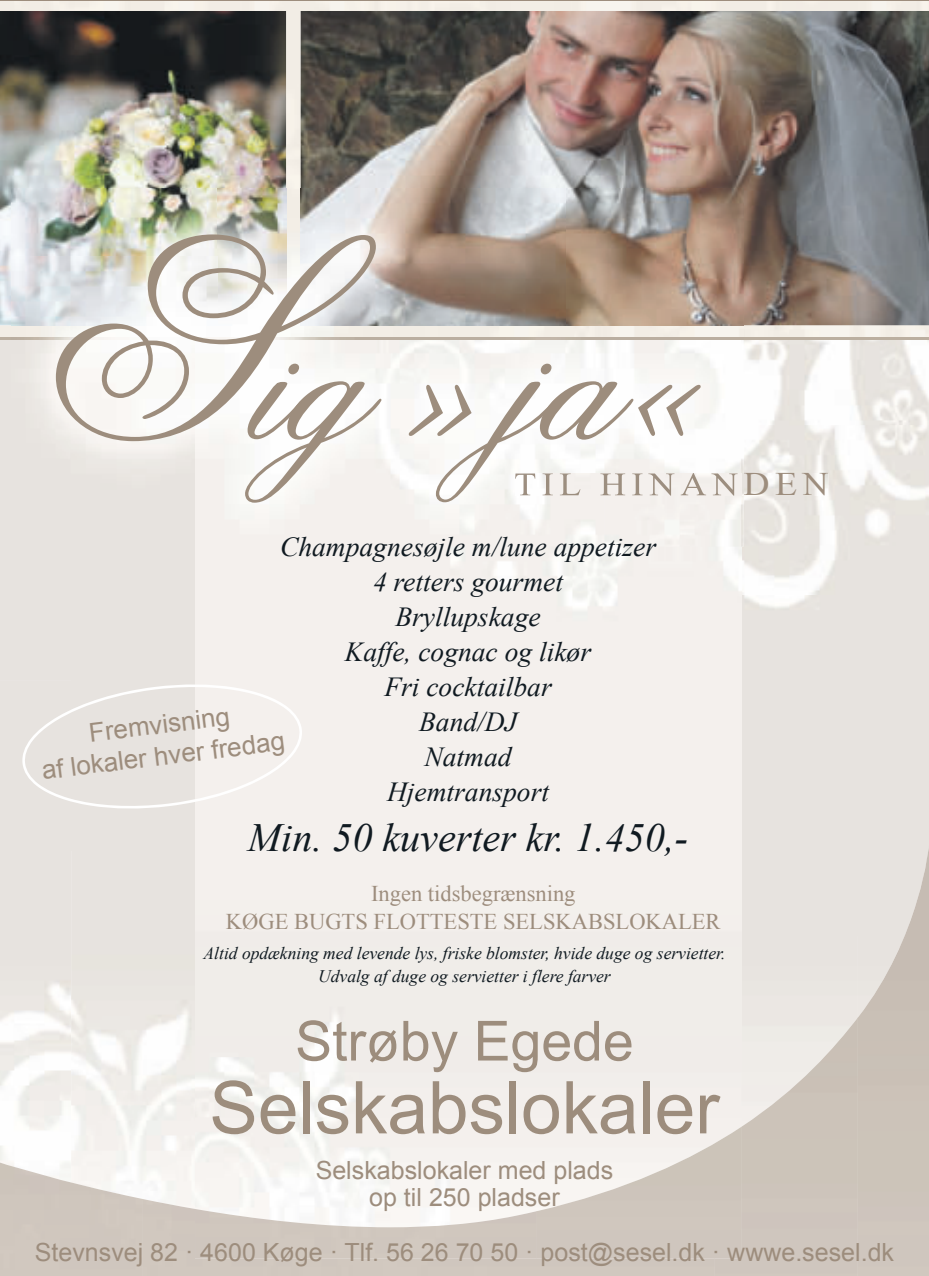
<style>
.page{position:relative;width:929px;height:1276px;background:#fff}
.page>*{position:absolute;margin:0;border:0;box-sizing:border-box;transform-origin:0 0}
.t1{font:280px "Flemish Script BT";color:#9d8d7d}
.t2{font:210px "Flemish Script BT";color:#9d8d7d}
.t3{font:72.75px "Arial";color:#9d8d7d}
.t4{font:55.25px "Arial";color:#9d8d7d}
.t5{font:italic 40px "Times New Roman";color:#101a21}
.t6{font:italic 27.5px/35px "Times New Roman";color:#101a21;text-align:center}
.t7{font:26px/31.2px "Arial";color:#9d8d7d;text-align:center}
.t8{font:25px/27.5px "Arial";color:#9d8d7d;text-align:center}
.t9{font:22.5px/27.5px "Times New Roman";color:#9d8d7d;text-align:center}
.t10{font:italic 17.5px/22.5px "Times New Roman";color:#101a21;text-align:center}
</style>
<div class="page">
<img style="left:743px;top:340px;width:185px;height:85px">
<img style="left:741px;top:425px;width:187px;height:511px">
<img style="left:743px;top:473px;width:84px;height:22px">
<img style="left:0;top:1px;width:571px;height:84px">
<img style="left:286px;top:85px;width:14px;height:104px">
<img style="left:304px;top:325px;width:624px;height:12px">
<img style="left:300px;top:11px;width:628px;height:314px">
<img style="left:0;top:11px;width:286px;height:314px">
<hr style="left:0;top:0;width:928px;height:1px;background:#9d8d7d">
<img style="left:857px;top:845px;width:71px;height:431px">
<img style="left:714px;top:1017px;width:142px;height:259px">
<img style="left:0;top:1162px;width:142px;height:114px">
<img style="left:536px;top:1127px;width:204px;height:131px">
<img style="left:195px;top:1209px;width:341px;height:49px">
<hr style="left:0;top:337px;width:928px;height:3px;background:#bbafa0">
<img style="left:286px;top:189px;width:18px;height:137px">
<img style="left:300px;top:189px;width:443px;height:136px">
<img style="left:11px;top:189px;width:275px;height:136px">
<img style="left:11px;top:337px;width:732px;height:209px">
<img style="left:515px;top:473px;width:228px;height:22px">
<svg style="left:21px;top:683px;width:282px;height:126px;background:#ece9e5"></svg>
<h1 class="t1" style="left:35px;top:175px;width:215px">S</h1>
<h2 class="t2" style="left:249px;top:241px;width:450px">ig » ja«</h2>
<p class="t6" style="left:280px;top:528px;width:377px">Champagnesøjle m/lune appetizer<br>4 retters gourmet<br>Bryllupskage<br>Kaffe, cognac og likør<br>Fri cocktailbar<br>Band/DJ<br>Natmad<br>Hjemtransport</p>
<h3 class="t5" style="left:248px;top:810px;width:441px">Min. 50 kuverter kr. 1.450,-</h3>
<p class="t9" style="left:226px;top:879px;width:496px">Ingen tidsbegrænsning<br>KØGE BUGTS FLOTTESTE SELSKABSLOKALER</p>
<p class="t10" style="left:203px;top:941px;width:523px">Altid opdækning med levende lys, friske blomster, hvide duge og servietter.<br>Udvalg af duge og servietter i flere farver</p>
<p class="t7" style="left:36px;top:724px;width:246px;rotate:-7deg">Fremvisning<br>af lokaler hver fredag</p>
<h3 class="t4" style="left:295px;top:1005px;width:340px">Strøby Egede</h3>
<h3 class="t3" style="left:209px;top:1060px;width:511px">Selskabslokaler</h3>
<p class="t8" style="left:315px;top:1156px;width:299px">Selskabslokaler med plads op til 250 pladser</p>
<p class="t8" style="left:35px;top:1239px;width:860px">Stevnsvej 82 · 4600 Køge · Tlf. 56 26 70 50 · post@sesel.dk · wwwe.sesel.dk</p>
</div>
